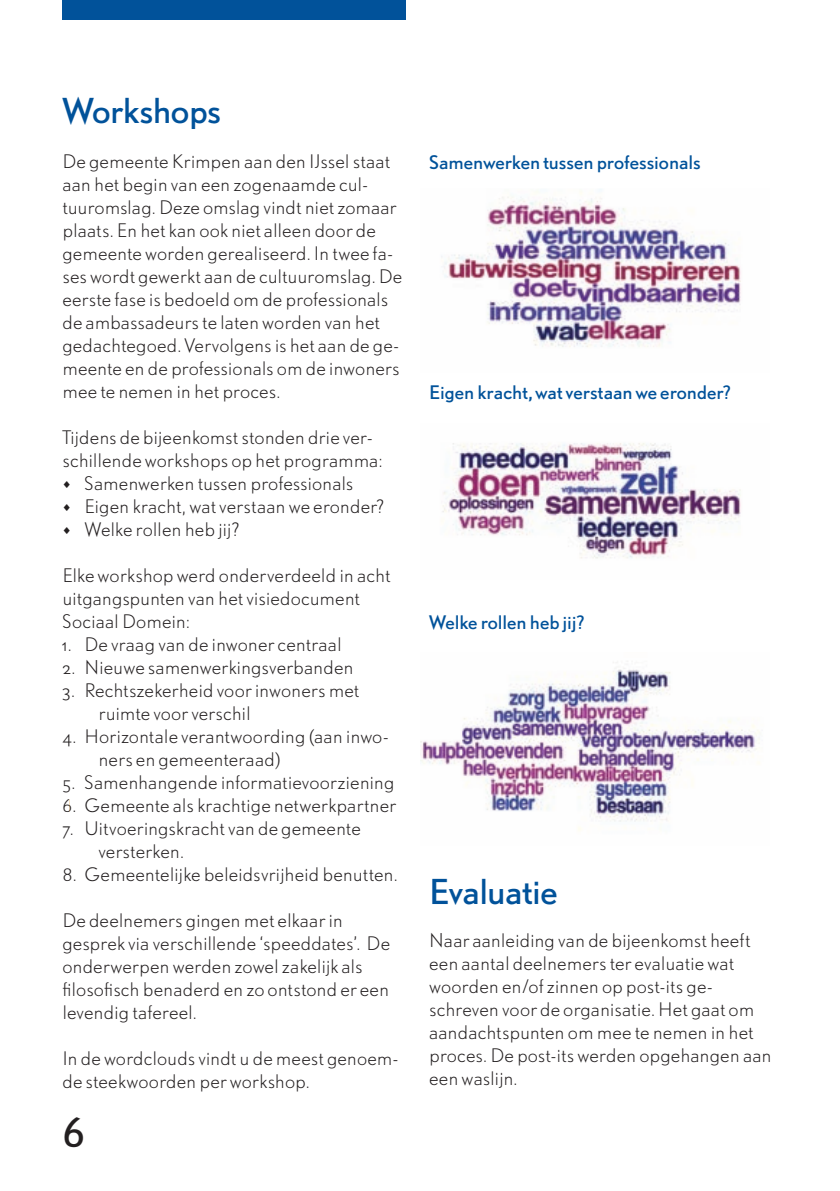
<style>
.page{position:relative;width:840px;height:1191px;background:#fff}
.page>*{position:absolute;margin:0;border:0;box-sizing:border-box;transform-origin:0 0}
.t1{font:40px "DTL Nobel ST";color:#231f20}
.t2{font:32px "DTL Nobel ST";letter-spacing:-.015em;color:#01529a}
.t3{font:17.4px/23px "DTL Nobel ST Light";color:#231f20}
.t4{font:17.4px "DTL Nobel ST";letter-spacing:.005em;color:#01529a}
</style>
<div class="page">
<div style="left:62px;top:0;width:343px;height:19px;background:#01529a"></div>
<img style="left:441px;top:189px;width:300px;height:158px">
<img style="left:442px;top:443px;width:299px;height:116px">
<img style="left:421px;top:662px;width:339px;height:169px">
<h2 class="t2" style="left:62px;top:88px;width:160px">Workshops</h2>
<p class="t3" style="left:62px;top:149px;width:341px">De gemeente Krimpen aan den IJssel staat aan het begin van een zogenaamde cul&shy;tuuromslag. Deze omslag vindt niet zomaar plaats. En het kan ook niet alleen door de gemeente worden gerealiseerd. In twee fa&shy;ses wordt gewerkt aan de cultuuromslag. De eerste fase is bedoeld om de professionals de ambassadeurs te laten worden van het gedachtegoed. Vervolgens is het aan de ge&shy;meente en de professionals om de inwoners mee te nemen in het proces.</p>
<p class="t3" style="left:62px;top:425px;width:321px">Tijdens de bijeenkomst stonden drie ver&shy;schillende workshops op het programma:</p>
<p class="t3" style="left:62px;top:471px;width:292px">• Samenwerken tussen professionals</p>
<p class="t3" style="left:62px;top:494px;width:323px">• Eigen kracht, wat verstaan we eronder?</p>
<p class="t3" style="left:62px;top:517px;width:178px">• Welke rollen heb jij?</p>
<p class="t3" style="left:62px;top:563px;width:329px">Elke workshop werd onderverdeeld in acht uitgangspunten van het visiedocument<br>Sociaal Domein:</p>
<p class="t3" style="left:62px;top:632px;width:281px">1. De vraag van de inwoner centraal</p>
<p class="t3" style="left:62px;top:655px;width:292px">2. Nieuwe samenwerkingsverbanden</p>
<p class="t3" style="left:98px;top:678px;width:262px;text-indent:-36px">3. Rechtszekerheid voor inwoners met ruimte voor verschil</p>
<p class="t3" style="left:98px;top:724px;width:291px;text-indent:-36px">4. Horizontale verantwoording (aan inwo&shy;ners en gemeenteraad)</p>
<p class="t3" style="left:62px;top:770px;width:333px">5. Samenhangende informatievoorziening</p>
<p class="t3" style="left:62px;top:793px;width:335px">6. Gemeente als krachtige netwerkpartner</p>
<p class="t3" style="left:98px;top:816px;width:264px;text-indent:-36px">7. Uitvoeringskracht van de gemeente versterken.</p>
<p class="t3" style="left:62px;top:862px;width:336px">8. Gemeentelijke beleidsvrijheid benutten.</p>
<p class="t3" style="left:62px;top:908px;width:329px">De deelnemers gingen met elkaar in gesprek via verschillende ‘speeddates’. De onderwerpen werden zowel zakelijk als filosofisch benaderd en zo ontstond er een levendig tafereel.</p>
<p class="t3" style="left:62px;top:1046px;width:337px">In de wordclouds vindt u de meest genoem&shy;de steekwoorden per workshop.</p>
<h1 class="t1" style="left:62px;top:1104px;width:24px">6</h1>
<p class="t4" style="left:429px;top:150px;width:273px">Samenwerken tussen professionals</p>
<p class="t4" style="left:429px;top:380px;width:304px">Eigen kracht, wat verstaan we eronder?</p>
<p class="t4" style="left:429px;top:610px;width:157px">Welke rollen heb jij?</p>
<h2 class="t2" style="left:429px;top:869px;width:130px">Evaluatie</h2>
<p class="t3" style="left:429px;top:928px;width:344px">Naar aanleiding van de bijeenkomst heeft een aantal deelnemers ter evaluatie wat woorden en/of zinnen op post-its ge&shy;schreven voor de organisatie. Het gaat om aandachtspunten om mee te nemen in het proces. De post-its werden opgehangen aan een waslijn.</p>
</div>
